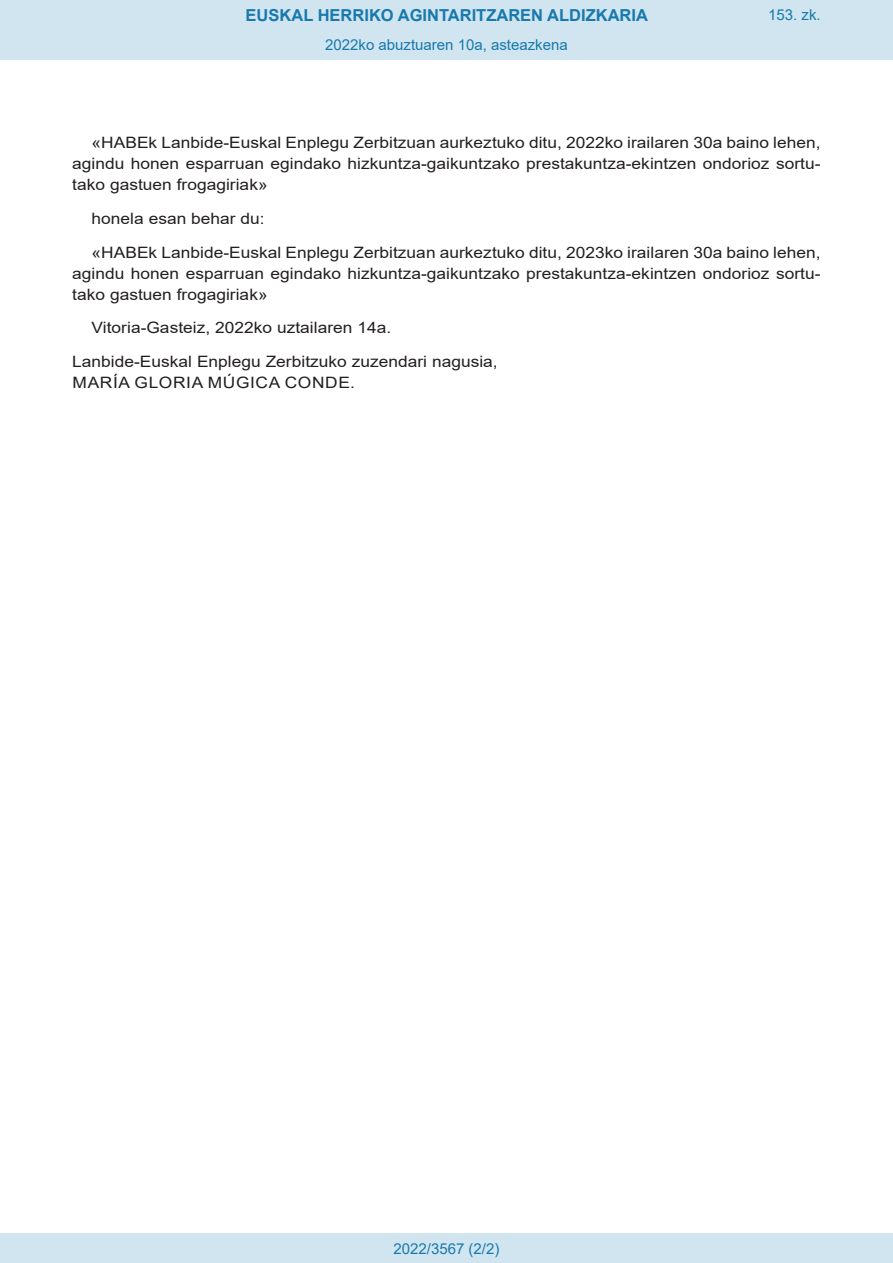
<style>
.page{position:relative;width:893px;height:1263px;background:#fff}
.page>*{position:absolute;margin:0;border:0;box-sizing:border-box;transform-origin:0 0}
.t1{font:700 16.5px "Arial";color:#1879ad}
.BOPVDetalle{font:15.6px/21px "Arial";color:#231f20;text-align:justify;scale:1.11 1}
.BOPVFirmaPuesto{font:15.6px "Arial";color:#231f20;scale:1.11 1}
.BOPVFirmaLugFec{font:15.6px "Arial";color:#231f20;scale:1.11 1}
.BOPVFirmaNombre{font:15.6px "Arial";letter-spacing:.035em;color:#231f20;scale:1.11 1}
.Paginacion_Centro{font:15px "Arial";color:#1879ad}
</style>
<div class="page">
<div style="left:0;top:0;width:893px;height:60px;background:#d0e5f0"></div>
<div style="left:0;top:1233px;width:893px;height:30px;background:#d0e5f0"></div>
<p class="t1" style="left:246px;top:3px;width:404px">EUSKAL HERRIKO AGINTARITZAREN ALDIZKARIA</p>
<p class="Paginacion_Centro" style="left:325px;top:35px;width:244px">2022ko abuztuaren 10a, asteazkena</p>
<p class="Paginacion_Centro" style="left:768px;top:5px;width:54px">153. zk.</p>
<p class="BOPVDetalle" style="left:72px;top:132px;width:676px;text-indent:19px">«HABEk Lanbide-Euskal Enplegu Zerbitzuan aurkeztuko ditu, 2022ko irailaren 30a baino lehen, agindu honen esparruan egindako hizkuntza-gaikuntzako prestakuntza-ekintzen ondorioz sortu&shy;tako gastuen frogagiriak»</p>
<p class="BOPVDetalle" style="left:92px;top:208px;width:157px">honela esan behar du:</p>
<p class="BOPVDetalle" style="left:72px;top:242px;width:676px;text-indent:19px">«HABEk Lanbide-Euskal Enplegu Zerbitzuan aurkeztuko ditu, 2023ko irailaren 30a baino lehen, agindu honen esparruan egindako hizkuntza-gaikuntzako prestakuntza-ekintzen ondorioz sortu&shy;tako gastuen frogagiriak»</p>
<p class="BOPVFirmaLugFec" style="left:92px;top:317px;width:271px">Vitoria-Gasteiz, 2022ko uztailaren 14a.</p>
<p class="BOPVFirmaPuesto" style="left:72px;top:351px;width:385px">Lanbide-Euskal Enplegu Zerbitzuko zuzendari nagusia,</p>
<p class="BOPVFirmaNombre" style="left:73px;top:372px;width:256px">MARÍA GLORIA MÚGICA CONDE.</p>
<p class="Paginacion_Centro" style="left:393px;top:1238px;width:107px">2022/3567 (2/2)</p>
</div>
